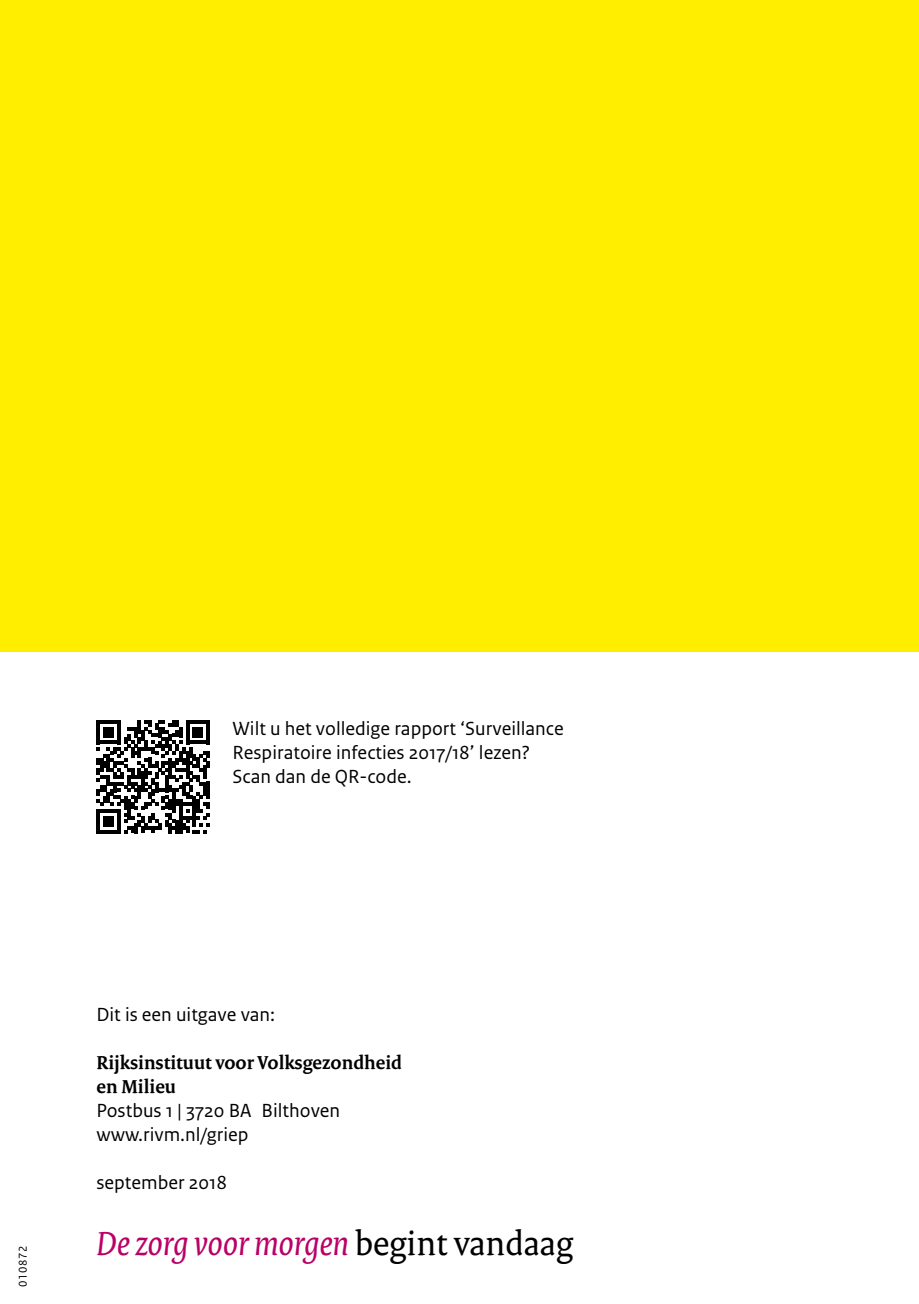
<style>
.page{position:relative;width:919px;height:1304px;background:#fff}
.page>*{position:absolute;margin:0;border:0;box-sizing:border-box;transform-origin:0 0}
._33_RIVM_Pay-off_DFK{font:italic 36px "Rijksoverheid Serif";color:#b90066}
._10_RIVM_Broodtekst{font:20px "Rijksoverheid Sans Text";color:#000}
._10_RIVM_Broodtekst-2{font:700 20px/24px "Rijksoverheid Serif";color:#000}
.t1{font:12px "Rijksoverheid Sans Text";letter-spacing:.05em;color:#000}
.s1{font-style:normal;color:#000}
</style>
<div class="page">
<div style="left:0;top:0;width:918px;height:652px;background:#fe0"></div>
<svg style="left:96px;top:720px;width:114px;height:113px"></svg>
<p class="_10_RIVM_Broodtekst" style="left:232px;top:717px;width:332px">Wilt u het volledige rapport ‘Surveillance</p>
<p class="_10_RIVM_Broodtekst" style="left:232px;top:741px;width:299px">Respiratoire infecties 2017/18’ lezen?</p>
<p class="_10_RIVM_Broodtekst" style="left:232px;top:765px;width:181px">Scan dan de QR-code.</p>
<p class="t1" style="left:16px;top:1287px;width:43px;rotate:-90deg">010872</p>
<p class="_10_RIVM_Broodtekst" style="left:96px;top:1003px;width:180px">Dit is een uitgave van:</p>
<p class="_10_RIVM_Broodtekst-2" style="left:96px;top:1051px;width:307px">Rijksinstituut voor Volksgezondheid en Milieu</p>
<p class="_10_RIVM_Broodtekst" style="left:96px;top:1099px;width:245px">Postbus 1 | 3720 BA Bilthoven</p>
<p class="_10_RIVM_Broodtekst" style="left:96px;top:1123px;width:154px">www.rivm.nl/griep</p>
<p class="_10_RIVM_Broodtekst" style="left:96px;top:1171px;width:132px">september 2018</p>
<p class="_33_RIVM_Pay-off_DFK" style="left:96px;top:1222px;width:478px">De zorg voor morgen <span class="s1">begint vandaag</span></p>
</div>
